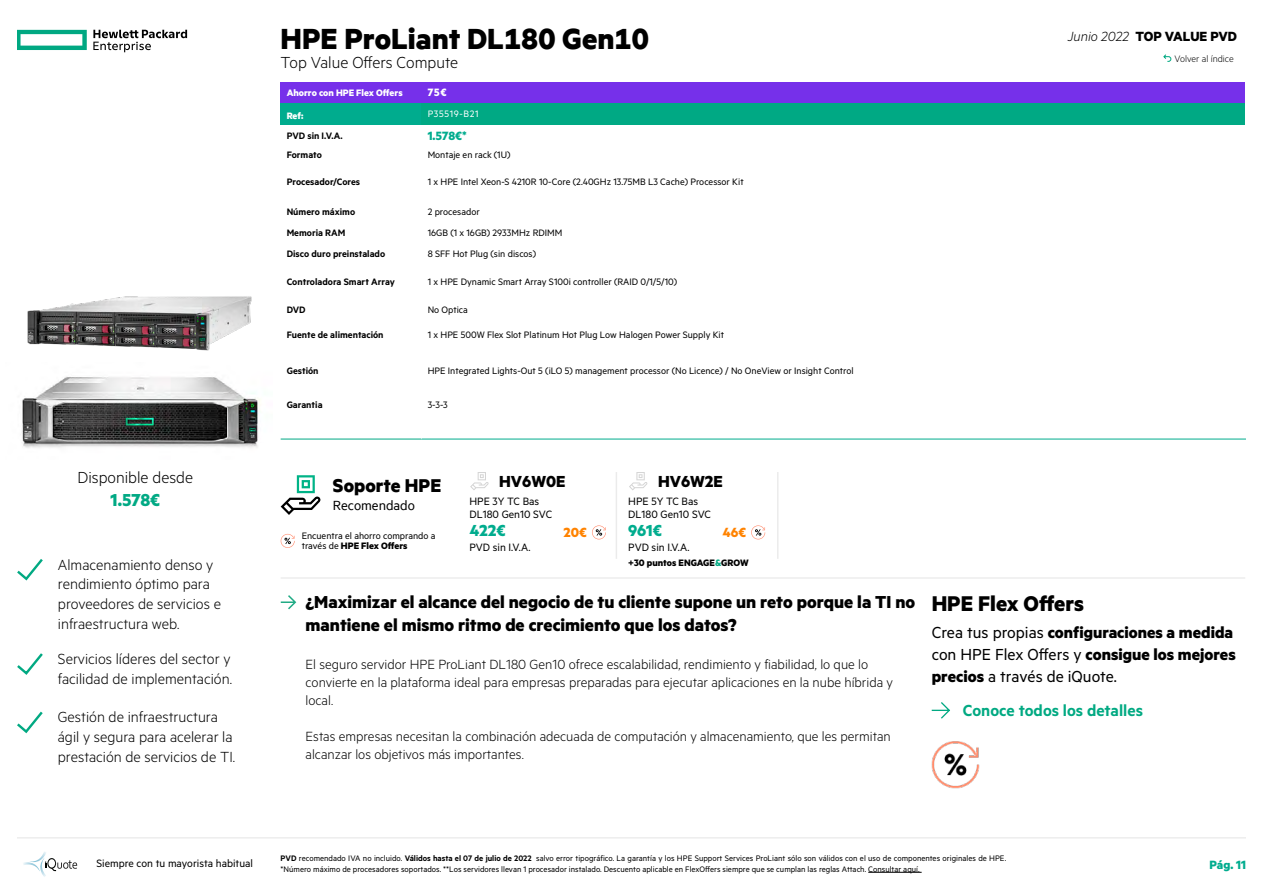
<style>
.page{position:relative;width:1263px;height:893px;background:#fff}
.page>*{position:absolute;margin:0;border:0;box-sizing:border-box;transform-origin:0 0}
.t1{font:700 33px "Metric HPE";color:#000}
.t2{font:700 24px "Metric";color:#000}
.t3{font:700 21px "Metric HPE";color:#000}
.t4{font:700 19.5px/23.4px "Metric";color:#000}
.t5{font:700 19.5px "Metric";color:#00a984}
.t6{font:18px/21.6px "Metric";color:#000}
.t7{font:300 18px "Metric";color:#000}
.t8{font:600 18px "Metric";color:#01a982}
.t9{font:700 18px "Metric";color:#000}
.t10{font:700 18px "Metric";letter-spacing:-.005em;color:#00ac8e}
.t11{font:300 16.5px/19.8px "Metric";color:#000}
.t12{font:300 15px/18px "Metric";color:#000}
.t13{font:700 15px "Metric";letter-spacing:-.01em;color:#000}
.t14{font:15px "Metric HPE";color:#000}
.t15{font:700 15px "Metric";color:#ff8300}
.t16{font:700 13.5px "Metric";color:#00ac8e}
.t17{font:12px/13.5px "Metric";color:#000}
.t18{font:700 12px "Metric";color:#fff}
.t19{font:10.5px/10.5px "Metric";color:#000}
.t20{font:600 10.5px "Metric";color:#000}
.t21{font:700 10.5px "Metric";color:#fff}
.t22{font:700 10.5px "Metric";color:#000}
.t23{font:300 10.5px "Metric";color:#000}
.t24{font:10.5px "Metric";letter-spacing:.06em;color:#fff}
.t25{font:700 10.5px "Metric HPE";color:#fff}
.t26{font:9px/10.8px "Metric";color:#000}
.s1{font-weight:300;font-style:italic}
.s2{font-weight:700}
.s3{color:#01a982}
.s4{font-weight:600}
</style>
<div class="page">
<hr style="left:868px;top:872px;width:54px;height:1px;background:#000">
<svg style="left:17px;top:30px;width:70px;height:20px"></svg>
<svg style="left:93px;top:30px;width:94px;height:22px"></svg>
<svg style="left:1163px;top:54px;width:9px;height:8px"></svg>
<hr style="left:17px;top:837px;width:1229px;height:2px;background:#ededed">
<svg style="left:46px;top:858px;width:31px;height:13px"></svg>
<img style="left:23px;top:862px;width:16px;height:8px">
<img style="left:30px;top:852px;width:17px;height:10px">
<img style="left:39px;top:857px;width:7px;height:20px">
<svg style="left:281px;top:475px;width:39px;height:40px"></svg>
<img style="left:932px;top:741px;width:47px;height:47px">
<svg style="left:931px;top:702px;width:19px;height:17px"></svg>
<hr style="left:281px;top:577px;width:964px;height:2px;background:#ededed">
<svg style="left:281px;top:534px;width:14px;height:14px"></svg>
<div style="left:281px;top:82px;width:141px;height:21px;background:#7630ea"></div>
<div style="left:422px;top:82px;width:823px;height:21px;background:#7630ea"></div>
<div style="left:281px;top:103px;width:141px;height:21px;background:#00ac8e"></div>
<div style="left:422px;top:103px;width:823px;height:21px;background:#00a984"></div>
<hr style="left:281px;top:439px;width:141px;height:1px;background:#00a984">
<hr style="left:422px;top:439px;width:824px;height:1px;background:#00ac8e">
<svg style="left:281px;top:595px;width:15px;height:14px"></svg>
<img style="left:27px;top:296px;width:225px;height:55px">
<img style="left:22px;top:377px;width:238px;height:71px">
<svg style="left:17px;top:559px;width:26px;height:22px"></svg>
<svg style="left:17px;top:711px;width:26px;height:23px"></svg>
<svg style="left:17px;top:653px;width:26px;height:22px"></svg>
<svg style="left:470px;top:472px;width:19px;height:18px"></svg>
<svg style="left:629px;top:472px;width:18px;height:18px"></svg>
<hr style="left:616px;top:472px;width:1px;height:87px;background:#b5b4b4">
<hr style="left:777px;top:472px;width:1px;height:87px;background:#b5b4b4">
<svg style="left:592px;top:525px;width:14px;height:14px"></svg>
<svg style="left:751px;top:525px;width:14px;height:14px"></svg>
<h3 class="t7" style="left:78px;top:467px;width:117px">Disponible desde</h3>
<h3 class="t5" style="left:111px;top:488px;width:51px">1.578€</h3>
<h3 class="t11" style="left:58px;top:554px;width:165px">Almacenamiento denso y rendimiento óptimo para proveedores de servicios e infraestructura web.</h3>
<h3 class="t11" style="left:58px;top:648px;width:176px">Servicios líderes del sector y facilidad de implementación.</h3>
<h3 class="t11" style="left:58px;top:707px;width:179px">Gestión de infraestructura ágil y segura para acelerar la prestación de servicios de TI.</h3>
<h1 class="t1" style="left:281px;top:19px;width:370px">HPE ProLiant DL180 Gen10</h1>
<h3 class="t7" style="left:281px;top:52px;width:179px">Top Value Offers Compute</h3>
<p class="t21" style="left:287px;top:86px;width:117px">Ahorro con HPE Flex Offers</p>
<p class="t18" style="left:428px;top:85px;width:20px">75€</p>
<p class="t25" style="left:287px;top:109px;width:18px">Ref:</p>
<p class="t24" style="left:428px;top:108px;width:52px">P35519-B21</p>
<p class="t20" style="left:287px;top:129px;width:57px">PVD sin I.V.A.</p>
<p class="t16" style="left:428px;top:127px;width:40px">1.578€*</p>
<p class="t20" style="left:287px;top:148px;width:37px">Formato</p>
<p class="t19" style="left:428px;top:149px;width:84px">Montaje en rack (1U)</p>
<p class="t20" style="left:287px;top:176px;width:75px">Procesador/Cores</p>
<p class="t19" style="left:428px;top:176px;width:317px">1 x HPE Intel Xeon-S 4210R 10-Core (2.40GHz 13.75MB L3 Cache) Processor Kit</p>
<p class="t20" style="left:287px;top:205px;width:70px">Número máximo</p>
<p class="t19" style="left:428px;top:206px;width:54px">2 procesador</p>
<p class="t20" style="left:287px;top:227px;width:60px">Memoria RAM</p>
<p class="t19" style="left:428px;top:227px;width:136px">16GB (1 x 16GB) 2933MHz RDIMM</p>
<p class="t20" style="left:287px;top:248px;width:100px">Disco duro preinstalado</p>
<p class="t19" style="left:428px;top:249px;width:110px">8 SFF Hot Plug (sin discos)</p>
<p class="t20" style="left:287px;top:276px;width:110px">Controladora Smart Array</p>
<p class="t19" style="left:428px;top:276px;width:251px">1 x HPE Dynamic Smart Array S100i controller (RAID 0/1/5/10)</p>
<p class="t20" style="left:287px;top:303px;width:20px">DVD</p>
<p class="t19" style="left:428px;top:304px;width:42px">No Optica</p>
<p class="t20" style="left:287px;top:329px;width:98px">Fuente de alimentación</p>
<p class="t19" style="left:428px;top:329px;width:298px">1 x HPE 500W Flex Slot Platinum Hot Plug Low Halogen Power Supply Kit</p>
<p class="t20" style="left:287px;top:365px;width:33px">Gestión</p>
<p class="t19" style="left:428px;top:366px;width:427px">HPE Integrated Lights-Out 5 (iLO 5) management processor (No Licence) / No OneView or Insight Control</p>
<p class="t20" style="left:287px;top:399px;width:37px">Garantia</p>
<p class="t19" style="left:428px;top:399px;width:22px">3-3-3</p>
<h3 class="t13" style="left:1068px;top:27px;width:171px"><span class="s1">Junio 2022</span> TOP VALUE PVD</h3>
<p class="t23" style="left:1174px;top:53px;width:61px">Volver al índice</p>
<h3 class="t3" style="left:333px;top:472px;width:110px">Soporte HPE</h3>
<h3 class="t14" style="left:333px;top:496px;width:83px">Recomendado</h3>
<p class="t19" style="left:302px;top:530px;width:135px">Encuentra el ahorro comprando a través de <span class="s2">HPE Flex Offers</span></p>
<h3 class="t9" style="left:499px;top:470px;width:68px">HV6W0E</h3>
<h3 class="t9" style="left:658px;top:470px;width:66px">HV6W2E</h3>
<p class="t17" style="left:469px;top:494px;width:84px">HPE 3Y TC Bas<br>DL180 Gen10 SVC</p>
<p class="t17" style="left:628px;top:494px;width:84px">HPE 5Y TC Bas<br>DL180 Gen10 SVC</p>
<h3 class="t10" style="left:469px;top:520px;width:38px">422€</h3>
<h3 class="t10" style="left:628px;top:520px;width:35px">961€</h3>
<p class="t17" style="left:469px;top:540px;width:63px">PVD sin I.V.A.</p>
<p class="t17" style="left:628px;top:540px;width:63px">PVD sin I.V.A.</p>
<h3 class="t15" style="left:563px;top:523px;width:25px">20€</h3>
<h3 class="t15" style="left:722px;top:523px;width:25px">46€</h3>
<p class="t22" style="left:628px;top:556px;width:122px">+30 puntos ENGAGE<span class="s3">&amp;</span>GROW</p>
<h3 class="t4" style="left:306px;top:589px;width:611px">¿Maximizar el alcance del negocio de tu cliente supone un reto porque la TI no mantiene el mismo ritmo de crecimiento que los datos?</h3>
<h3 class="t12" style="left:306px;top:655px;width:589px">El seguro servidor HPE ProLiant DL180 Gen10 ofrece escalabilidad, rendimiento y fiabilidad, lo que lo convierte en la plataforma ideal para empresas preparadas para ejecutar aplicaciones en la nube híbrida y local.</h3>
<h3 class="t12" style="left:306px;top:727px;width:587px">Estas empresas necesitan la combinación adecuada de computación y almacenamiento, que les permitan alcanzar los objetivos más importantes.</h3>
<h2 class="t2" style="left:932px;top:588px;width:154px">HPE Flex Offers</h2>
<h3 class="t6" style="left:932px;top:621px;width:306px">Crea tus propias <span class="s2">configuraciones a medida </span>con HPE Flex Offers y <span class="s2">consigue los mejores precios</span> a través de iQuote.</h3>
<h3 class="t8" style="left:963px;top:699px;width:182px">Conoce todos los detalles</h3>
<p class="t17" style="left:97px;top:856px;width:158px">Siempre con tu mayorista habitual</p>
<p class="t26" style="left:281px;top:852px;width:727px"><span class="s4">PVD</span> recomendado IVA no incluido. <span class="s4">Válidos hasta el 07 de julio de 2022</span> salvo error tipográfico. La garantía y los HPE Support Services ProLiant sólo son válidos con el uso de componentes originales de HPE. *Número máximo de procesadores soportados. **Los servidores llevan 1 procesador instalado. Descuento aplicable en FlexOffers siempre que se cumplan las reglas Attach. Consultar aquí.</p>
<p class="t16" style="left:1209px;top:857px;width:38px">Pág. 11</p>
</div>
